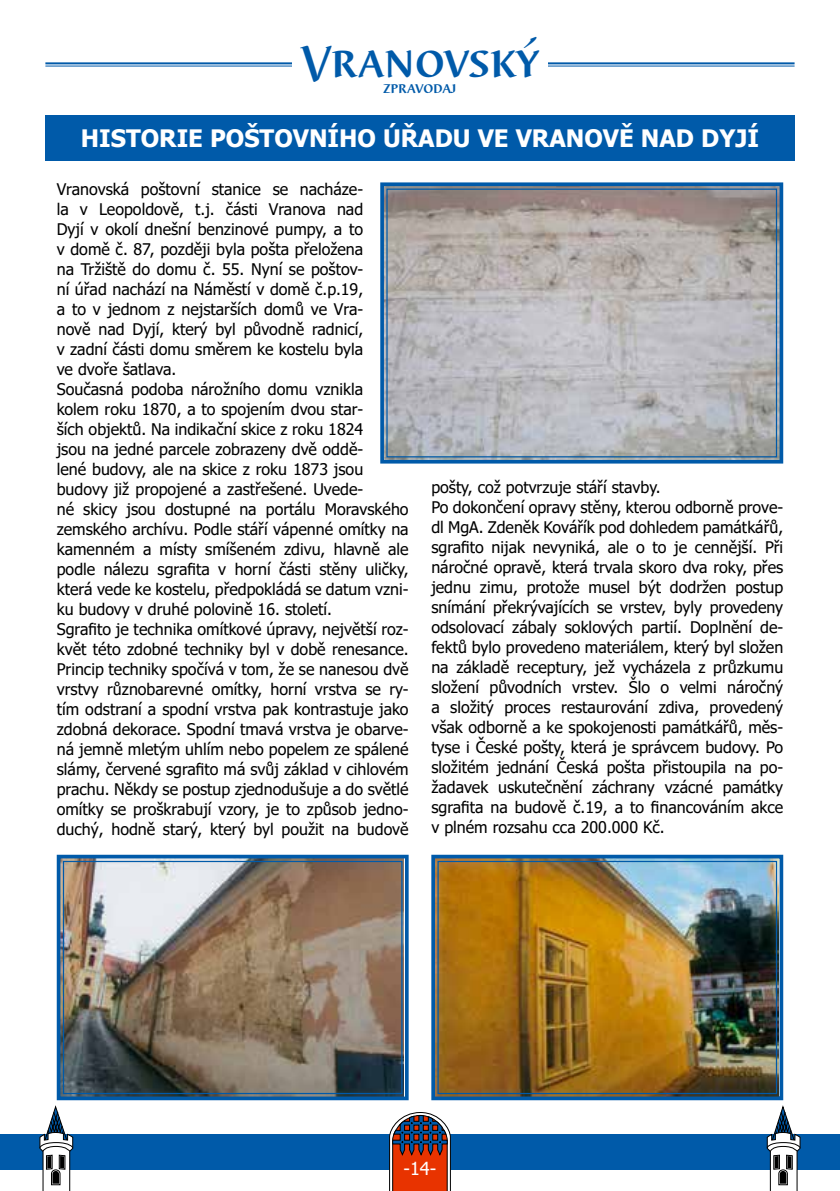
<style>
.page{position:relative;width:840px;height:1191px;background:#fff}
.page>*{position:absolute;margin:0;border:0;box-sizing:border-box;transform-origin:0 0}
.t1{font:500 46px "Barbedor DCDOT";color:#005aa9}
.t2{font:700 24px "Tahoma";color:#fff}
.t3{font:18px "Tahoma";color:#fff}
.t4{font:16px/20px "Tahoma";color:#000}
.t5{font:500 15.4px "Barbedor DCDOT";color:#005aa9}
</style>
<div class="page">
<hr style="left:45px;top:62px;width:749px;height:2px;background:#005aa9">
<hr style="left:45px;top:66px;width:749px;height:1px;background:#005aa9">
<div style="left:292px;top:0;width:255px;height:102px;background:#fff"></div>
<div style="left:45px;top:115px;width:749px;height:45px;background:#005aa9"></div>
<img style="left:56px;top:854px;width:353px;height:247px">
<div style="left:63px;top:861px;width:339px;height:233px;border:1px solid #005aa9"></div>
<img style="left:431px;top:854px;width:353px;height:247px">
<div style="left:437px;top:861px;width:339px;height:233px;border:1px solid #005aa9"></div>
<svg style="left:380px;top:182px;width:404px;height:282px"></svg>
<div style="left:386px;top:188px;width:390px;height:269px;border:1px solid #005aa9"></div>
<div style="left:0;top:1134px;width:839px;height:35px;background:#005aa9"></div>
<svg style="left:766px;top:1105px;width:34px;height:86px"></svg>
<svg style="left:39px;top:1105px;width:34px;height:86px"></svg>
<svg style="left:388px;top:1112px;width:63px;height:79px"></svg>
<h1 class="t1" style="left:301px;top:35px;width:238px">Vranovský</h1>
<p class="t5" style="left:383px;top:79px;width:74px">zpravodaj</p>
<h2 class="t2" style="left:81px;top:121px;width:679px">HISTORIE POŠTOVNÍHO ÚŘADU VE VRANOVĚ NAD DYJÍ</h2>
<p class="t4" style="left:57px;top:180px;width:353px">Vranovská poštovní stanice se nacháze-<br>la v Leopoldově, t.j. části Vranova nad<br>Dyjí v okolí dnešní benzinové pumpy, a to<br>v domě č. 87, později byla pošta přeložena<br>na Tržiště do domu č. 55. Nyní se poštov-<br>ní úřad nachází na Náměstí v domě č.p.19,<br>a to v jednom z nejstarších domů ve Vra-<br>nově nad Dyjí, který byl původně radnicí,<br>v zadní části domu směrem ke kostelu byla<br>ve dvoře šatlava.<br>Současná podoba nárožního domu vznikla kolem roku 1870, a to spojením dvou star-<br>ších objektů. Na indikační skice z roku 1824<br>jsou na jedné parcele zobrazeny dvě oddě-<br>lené budovy, ale na skice z roku 1873 jsou budovy již propojené a zastřešené. Uvede-<br>né skicy jsou dostupné na portálu Moravského zemského archívu. Podle stáří vápenné omítky na kamenném a místy smíšeném zdivu, hlavně ale podle nálezu sgrafita v horní části stěny uličky, která vede ke kostelu, předpokládá se datum vzni&shy;ku budovy v druhé polovině 16. století.<br>Sgrafito je technika omítkové úpravy, největší roz&shy;květ této zdobné techniky byl v době renesance.<br>Princip techniky spočívá v tom, že se nanesou dvě vrstvy různobarevné omítky, horní vrstva se ry&shy;tím odstraní a spodní vrstva pak kontrastuje jako zdobná dekorace. Spodní tmavá vrstva je obarve&shy;ná jemně mletým uhlím nebo popelem ze spálené slámy, červené sgrafito má svůj základ v cihlovém prachu. Někdy se postup zjednodušuje a do světlé omítky se proškrabují vzory, je to způsob jedno&shy;duchý, hodně starý, který byl použit na budově</p>
<p class="t4" style="left:431px;top:478px;width:353px">pošty, což potvrzuje stáří stavby.<br>Po dokončení opravy stěny, kterou odborně prove&shy;dl MgA. Zdeněk Kovářík pod dohledem památkářů, sgrafito nijak nevyniká, ale o to je cennější. Při náročné opravě, která trvala skoro dva roky, přes jednu zimu, protože musel být dodržen postup snímání překrývajících se vrstev, byly provedeny odsolovací zábaly soklových partií. Doplnění de&shy;fektů bylo provedeno materiálem, který byl složen na základě receptury, jež vycházela z průzkumu složení původních vrstev. Šlo o velmi náročný a složitý proces restaurování zdiva, provedený však odborně a ke spokojenosti památkářů, měs&shy;tyse i České pošty, která je správcem budovy. Po složitém jednání Česká pošta přistoupila na po&shy;žadavek uskutečnění záchrany vzácné památky sgrafita na budově č.19, a to financováním akce v plném rozsahu cca 200.000 Kč.</p>
<p class="t3" style="left:403px;top:1156px;width:34px">-14-</p>
</div>
